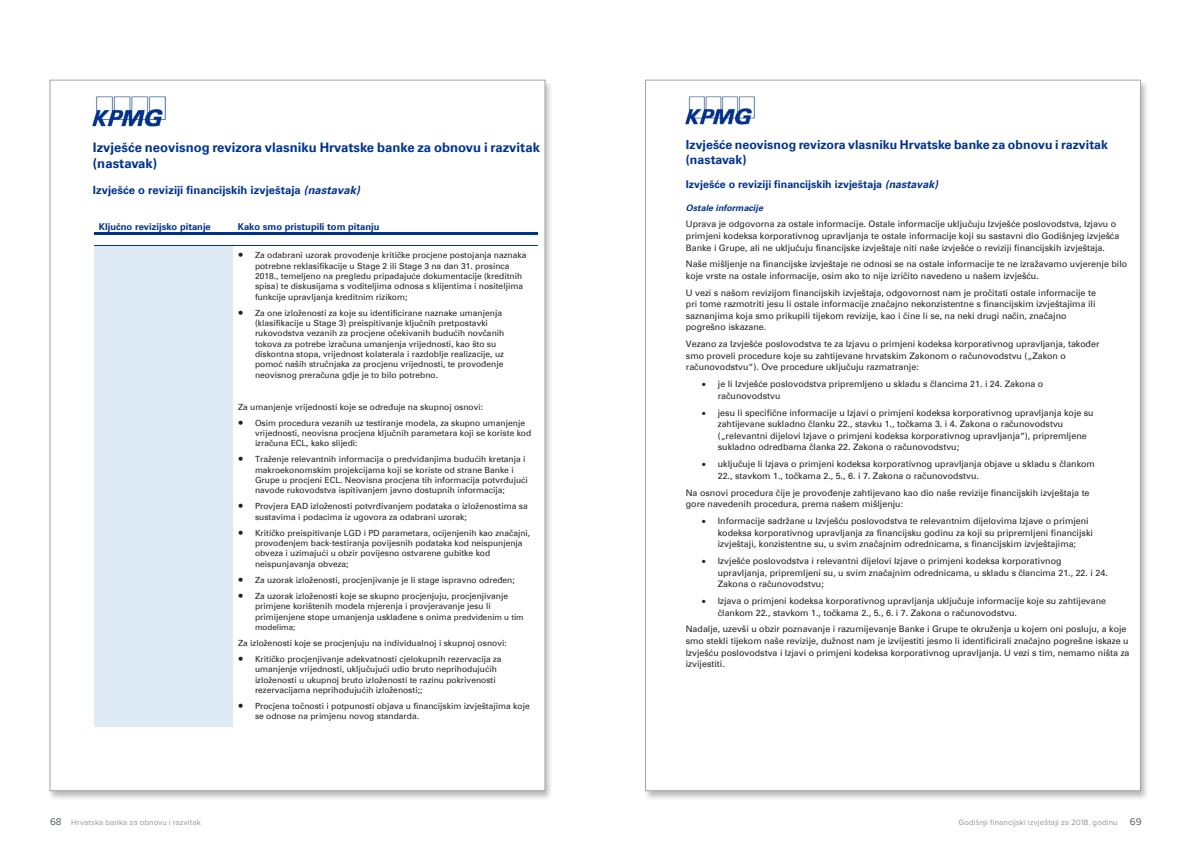
<style>
.page{position:relative;width:1191px;height:842px;background:#fff}
.page>*{position:absolute;margin:0;border:0;box-sizing:border-box;transform-origin:0 0}
.t1{font:700 13.2px/15.8px "Universfor KPMG";color:#00338e}
.t2{font:700 12.4px/14.9px "Universfor KPMG";color:#00338e}
.t3{font:700 11.3px "Universfor KPMG";color:#00338e}
.t4{font:700 10.7px "Universfor KPMG";color:#00338e}
.t5{font:700 9.4px "Universfor KPMG";color:#00338e}
.t6{font:8.9px/11.6px "Universfor KPMG";color:#231f20}
.t7{font:8.5px/10.4px "Universfor KPMG";color:#231f20}
.t8{font:8px "Proxima Nova";letter-spacing:.015em;color:#949393}
.t9{font:8px "Universfor KPMG";color:#231f20}
.s1{font-style:italic}
.s2{font-size:8px}
.s3{font-weight:700;font-style:italic;color:#00338e}
.s4{font-size:10px;color:#525858}
</style>
<div class="page">
<div style="left:643px;top:80px;width:506px;height:721px;background:#231f20;opacity:.3"></div>
<div style="left:645px;top:80px;width:495px;height:711px;background:#fff;border:1px solid #a7a5a4"></div>
<div style="left:47px;top:80px;width:507px;height:721px;background:#231f20;opacity:.3"></div>
<div style="left:50px;top:80px;width:495px;height:711px;background:#fff;border:1px solid #a7a5a4"></div>
<img style="left:93px;top:97px;width:72px;height:29px">
<hr style="left:94px;top:232px;width:443px;height:3px;background:#00338f">
<div style="left:94px;top:246px;width:139px;height:481px;background:#deeaf6"></div>
<hr style="left:94px;top:245px;width:139px;height:1px;background:#00338f">
<hr style="left:233px;top:245px;width:304px;height:1px;background:#00338f">
<img style="left:685px;top:97px;width:69px;height:27px">
<p class="t1" style="left:93px;top:139px;width:448px">Izvješće neovisnog revizora vlasniku Hrvatske banke za obnovu i razvitak (nastavak)</p>
<p class="t3" style="left:93px;top:183px;width:268px">Izvješće o reviziji financijskih izvještaja <span class="s1">(nastavak)</span></p>
<p class="t5" style="left:99px;top:221px;width:113px">Ključno revizijsko pitanje</p>
<p class="t5" style="left:238px;top:221px;width:143px">Kako smo pristupili tom pitanju</p>
<p class="t7" style="left:255px;top:250px;width:273px;text-indent:-17px">• Za odabrani uzorak provođenje kritičke procjene postojanja naznaka potrebne reklasifikacije u Stage 2 ili Stage 3 na dan 31. prosinca 2018., temeljeno na pregledu pripadajuće dokumentacije (kreditnih spisa) te diskusijama s voditeljima odnosa s klijentima i nositeljima funkcije upravljanja kreditnim rizikom;</p>
<p class="t7" style="left:255px;top:307px;width:251px;text-indent:-17px">• Za one izloženosti za koje su identificirane naznake umanjenja (klasifikacije u Stage 3) preispitivanje ključnih pretpostavki rukovodstva vezanih za procjene očekivanih budućih novčanih tokova za potrebe izračuna umanjenja vrijednosti, kao što su diskontna stopa, vrijednost kolaterala i razdoblje realizacije, uz pomoć naših stručnjaka za procjenu vrijednosti, te provođenje neovisnog preračuna gdje je to bilo potrebno.</p>
<p class="t7" style="left:238px;top:401px;width:247px">Za umanjenje vrijednosti koje se određuje na skupnoj osnovi:</p>
<p class="t7" style="left:255px;top:417px;width:278px;text-indent:-17px">• Osim procedura vezanih uz testiranje modela, za skupno umanjenje vrijednosti, neovisna procjena ključnih parametara koji se koriste kod izračuna ECL, kako slijedi:</p>
<p class="t7" style="left:255px;top:454px;width:274px;text-indent:-17px">• Traženje relevantnih informacija o predviđanjima budućih kretanja i makroekonomskim projekcijama koji se koriste od strane Banke i Grupe u procjeni ECL. Neovisna procjena tih informacija potvrđujući navode rukovodstva ispitivanjem javno dostupnih informacija;</p>
<p class="t7" style="left:255px;top:501px;width:274px;text-indent:-17px">• Provjera EAD izloženosti potvrđivanjem podataka o izloženostima sa sustavima i podacima iz ugovora za odabrani uzorak;</p>
<p class="t7" style="left:255px;top:527px;width:277px;text-indent:-17px">• Kritičko preispitivanje LGD i PD parametara, ocijenjenih kao značajni, provođenjem back-testiranja povijesnih podataka kod neispunjenja obveza i uzimajući u obzir povijesno ostvarene gubitke kod neispunjavanja obveza;</p>
<p class="t7" style="left:238px;top:575px;width:278px">• Za uzorak izloženosti, procjenjivanje je li stage ispravno određen;</p>
<p class="t7" style="left:255px;top:591px;width:270px;text-indent:-17px">• Za uzorak izloženosti koje se skupno procjenjuju, procjenjivanje primjene korištenih modela mjerenja i provjeravanje jesu li primijenjene stope umanjenja usklađene s onima <span class="s2">predviđenim u tim</span></p>
<p class="t9" style="left:255px;top:622px;width:42px">modelima;</p>
<p class="t7" style="left:238px;top:638px;width:270px">Za izloženosti koje se procjenjuju na individualnoj i skupnoj osnovi:</p>
<p class="t7" style="left:255px;top:654px;width:248px;text-indent:-17px">• Kritičko procjenjivanje adekvatnosti cjelokupnih rezervacija za umanjenje vrijednosti, uključujući udio bruto neprihodujućih izloženosti u ukupnoj bruto izloženosti te razinu pokrivenosti rezervacijama neprihodujućih izloženosti;;</p>
<p class="t7" style="left:255px;top:701px;width:276px;text-indent:-17px">• Procjena točnosti i potpunosti objava u financijskim izvještajima koje se odnose na primjenu novog standarda.</p>
<p class="t2" style="left:686px;top:137px;width:423px">Izvješće neovisnog revizora vlasniku Hrvatske banke za obnovu i razvitak (nastavak)</p>
<p class="t4" style="left:686px;top:178px;width:253px">Izvješće o reviziji financijskih izvještaja <span class="s1">(nastavak)</span></p>
<p class="t6" style="left:686px;top:199px;width:432px;line-height:16.9px"><span class="s3">Ostale informacije<br></span>Uprava je odgovorna za ostale informacije. Ostale informacije uključuju Izvješće poslovodstva, Izjavu o</p>
<p class="t6" style="left:686px;top:230px;width:435px">primjeni kodeksa korporativnog upravljanja te ostale informacije koji su sastavni dio Godišnjeg izvješća<br>Banke i Grupe, ali ne uključuju financijske izvještaje niti naše izvješće o reviziji financijskih izvještaja.</p>
<p class="t6" style="left:686px;top:258px;width:443px">Naše mišljenje na financijske izvještaje ne odnosi se na ostale informacije te ne izražavamo uvjerenje bilo koje vrste na ostale informacije, osim ako to nije izričito navedeno u našem izvješću.</p>
<p class="t6" style="left:686px;top:287px;width:411px">U vezi s našom revizijom financijskih izvještaja, odgovornost nam je pročitati ostale informacije te pri tome razmotriti jesu li ostale informacije značajno nekonzistentne s financijskim izvještajima ili saznanjima koja smo prikupili tijekom revizije, kao i čine li se, na neki drugi način, značajno pogrešno iskazane.</p>
<p class="t6" style="left:686px;top:338px;width:415px">Vezano za Izvješće poslovodstva te za Izjavu o primjeni kodeksa korporativnog upravljanja, također smo proveli procedure koje su zahtijevane hrvatskim Zakonom o računovodstvu („Zakon o računovodstvu“). Ove procedure uključuju razmatranje:</p>
<p class="t6" style="left:718px;top:378px;width:327px;text-indent:-16px">• je li Izvješće poslovodstva pripremljeno u skladu s člancima 21. i 24. Zakona o računovodstvu</p>
<p class="t6" style="left:718px;top:407px;width:377px;text-indent:-16px">• jesu li specifične informacije u Izjavi o primjeni kodeksa korporativnog upravljanja koje su zahtijevane sukladno članku 22., stavku 1., točkama 3. i 4. Zakona o računovodstvu („relevantni dijelovi Izjave o primjeni kodeksa korporativnog upravljanja“), pripremljene sukladno odredbama članka 22. Zakona o računovodstvu;</p>
<p class="t6" style="left:718px;top:458px;width:378px;text-indent:-16px">• uključuje li Izjava o primjeni kodeksa korporativnog upravljanja objave u skladu s člankom<br>22., stavkom 1., točkama 2., 5., 6. i 7. Zakona o računovodstvu.</p>
<p class="t6" style="left:686px;top:487px;width:405px">Na osnovi procedura čije je provođenje zahtijevano kao dio naše revizije financijskih izvještaja te gore navedenih procedura, prema našem mišljenju:</p>
<p class="t6" style="left:718px;top:515px;width:376px;text-indent:-16px">• Informacije sadržane u Izvješću poslovodstva te relevantnim dijelovima Izjave o primjeni kodeksa korporativnog upravljanja za financijsku godinu za koji su pripremljeni financijski izvještaji, konzistentne su, u svim značajnim odrednicama, s financijskim izvještajima;</p>
<p class="t6" style="left:718px;top:555px;width:391px;text-indent:-16px">• Izvješće poslovodstva i relevantni dijelovi Izjave o primjeni kodeksa korporativnog upravljanja, pripremljeni su, u svim značajnim odrednicama, u skladu s člancima 21., 22. i 24.<br>Zakona o računovodstvu;</p>
<p class="t6" style="left:717px;top:595px;width:390px;text-indent:-16px">• Izjava o primjeni kodeksa korporativnog upravljanja uključuje informacije koje su zahtijevane člankom 22., stavkom 1., točkama 2., 5., 6. i 7. Zakona o računovodstvu.</p>
<p class="t6" style="left:686px;top:623px;width:445px">Nadalje, uzevši u obzir poznavanje i razumijevanje Banke i Grupe te okruženja u kojem oni posluju, a koje smo stekli tijekom naše revizije, dužnost nam je izvijestiti jesmo li identificirali značajno pogrešne iskaze u Izvješću poslovodstva i Izjavi o primjeni kodeksa korporativnog upravljanja. U vezi s tim, nemamo ništa za izvijestiti.</p>
<p class="t8" style="left:50px;top:818px;width:152px"><span class="s4">68</span> Hrvatska banka za obnovu i razvitak</p>
<p class="t8" style="left:958px;top:818px;width:185px">Godišnji financijski izvještaji za 2018. godinu <span class="s4">69</span></p>
</div>
